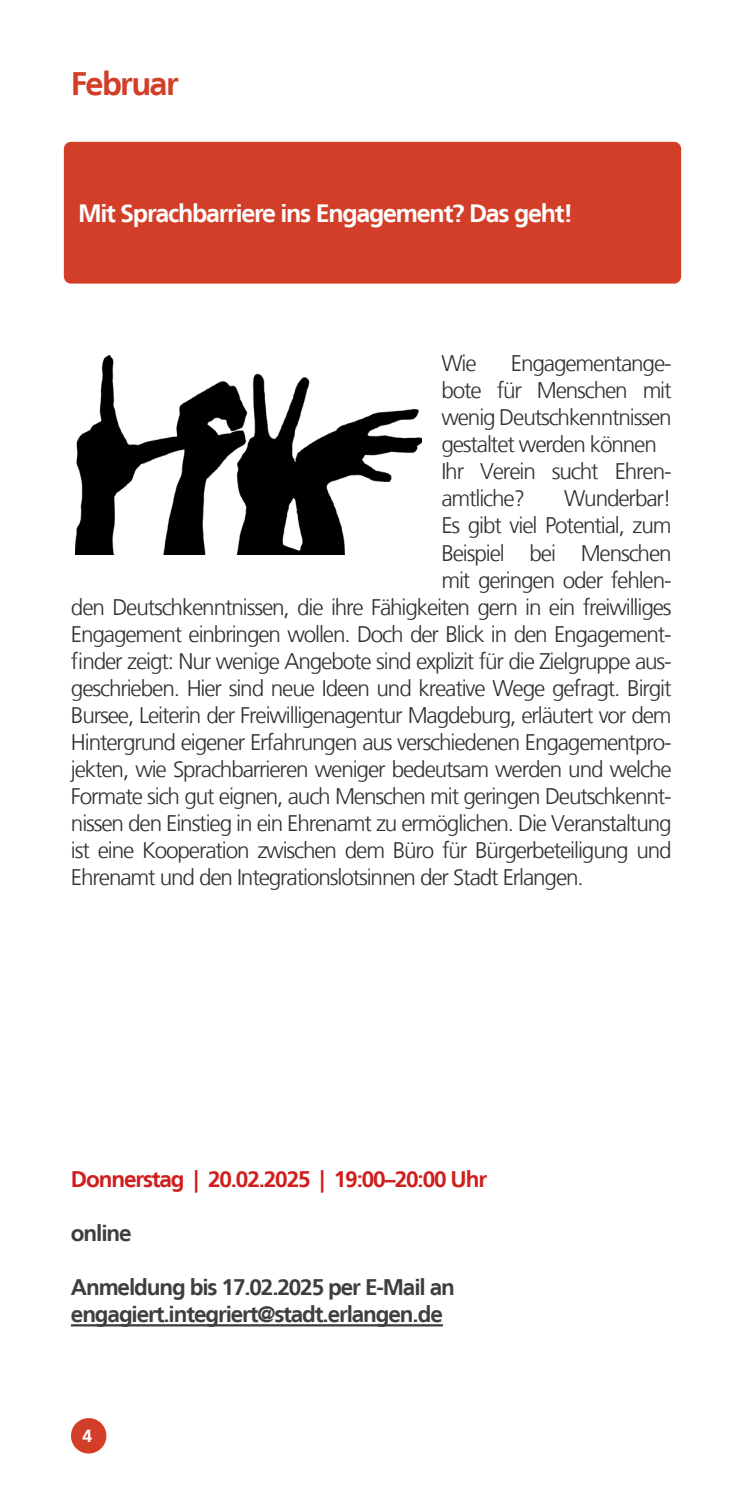
<style>
.page{position:relative;width:745px;height:1489px;background:#fff}
.page>*{position:absolute;margin:0;border:0;box-sizing:border-box;transform-origin:0 0}
.t1{font:700 32.5px "Frutiger LT";letter-spacing:-.05em;color:#d33e28}
.t2{font:700 25px "Frutiger LT";letter-spacing:-.05em;color:#fff}
.t3{font:300 22.5px/27px "Frutiger LT";letter-spacing:-.05em;color:#312f30}
.t4{font:700 22.5px/27px "Frutiger LT";letter-spacing:-.05em;color:#3e3e3f}
.t5{font:700 22.5px "Frutiger LT";letter-spacing:-.05em;color:#ce1f1d}
.t6{font:700 17.5px "Frutiger LT";color:#fff}
</style>
<div class="page">
<div style="left:71px;top:1417px;width:35px;height:36px;background:#d33e28;border-radius:50%"></div>
<div style="left:64px;top:142px;width:616px;height:141px;background:#d33e28;border-radius:7px"></div>
<hr style="left:71px;top:1323px;width:371px;height:3px;background:#3e3e3f">
<img style="left:75px;top:355px;width:346px;height:200px">
<h1 class="t1" style="left:71px;top:65px;width:109px">Februar</h1>
<p class="t2" style="left:78px;top:199px;width:496px">Mit Sprachbarriere ins Engagement? Das geht!</p>
<p class="t3" style="left:441px;top:350px;width:37px">Wie</p>
<p class="t3" style="left:441px;top:350px;width:232px;text-indent:69px">Engagementange&shy;bote für Menschen mit wenig Deutschkenntnissen gestaltet werden können<br>Ihr Verein sucht Ehren&shy;amtliche?</p>
<p class="t3" style="left:563px;top:485px;width:109px">Wunderbar!</p>
<p class="t3" style="left:441px;top:512px;width:232px">Es gibt viel Potential, zum</p>
<p class="t3" style="left:441px;top:539px;width:232px">Beispiel bei Menschen</p>
<p class="t3" style="left:441px;top:566px;width:232px">mit geringen oder fehlen-</p>
<p class="t3" style="left:71px;top:593px;width:602px">den Deutschkenntnissen, die ihre Fähigkeiten gern in ein freiwilliges</p>
<p class="t3" style="left:71px;top:620px;width:602px">Engagement einbringen wollen. Doch der Blick in den Engagement-</p>
<p class="t3" style="left:71px;top:647px;width:602px">finder zeigt: Nur wenige Angebote sind explizit für die Zielgruppe aus-</p>
<p class="t3" style="left:71px;top:674px;width:602px">geschrieben. Hier sind neue Ideen und kreative Wege gefragt. Birgit</p>
<p class="t3" style="left:71px;top:701px;width:602px">Bursee, Leiterin der Freiwilligenagentur Magdeburg, erläutert vor dem</p>
<p class="t3" style="left:71px;top:728px;width:602px">Hintergrund eigener Erfahrungen aus verschiedenen Engagementpro-</p>
<p class="t3" style="left:71px;top:755px;width:602px">jekten, wie Sprachbarrieren weniger bedeutsam werden und welche</p>
<p class="t3" style="left:71px;top:782px;width:602px">Formate sich gut eignen, auch Menschen mit geringen Deutschkennt-</p>
<p class="t3" style="left:71px;top:809px;width:602px">nissen den Einstieg in ein Ehrenamt zu ermöglichen. Die Veranstaltung</p>
<p class="t3" style="left:71px;top:836px;width:602px">ist eine Kooperation zwischen dem Büro für Bürgerbeteiligung und</p>
<p class="t3" style="left:71px;top:863px;width:514px">Ehrenamt und den Integrationslotsinnen der Stadt Erlangen.</p>
<p class="t5" style="left:71px;top:1165px;width:417px">Donnerstag | 20.02.2025 | 19:00–20:00 Uhr</p>
<p class="t4" style="left:71px;top:1219px;width:62px">online</p>
<p class="t4" style="left:71px;top:1273px;width:385px">Anmeldung bis 17.02.2025 per E-Mail an engagiert.integriert@stadt.erlangen.de</p>
<p class="t6" style="left:82px;top:1425px;width:11px">4</p>
</div>
